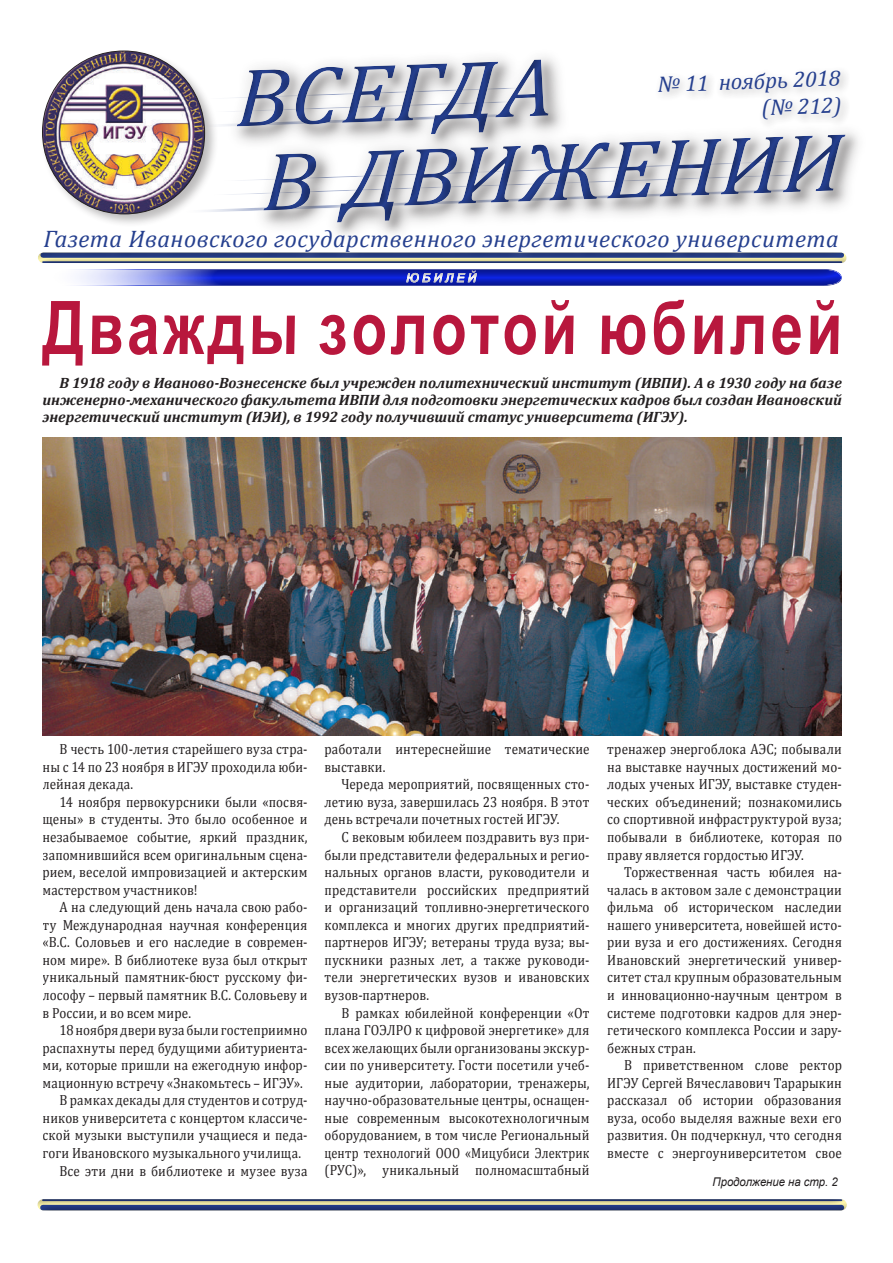
<style>
.page{position:relative;width:893px;height:1263px;background:#fff}
.page>*{position:absolute;margin:0;border:0;box-sizing:border-box;transform-origin:0 0}
.t1{font:italic 83.4px/84.9px "Cambria";color:#253f8e;scale:1.09 1}
.t2{font:700 73.95px "Arial";color:#b8173d;scale:.79 1}
.t3{font:italic 24px "Cambria";letter-spacing:.02em;color:#253f8e}
.t4{font:italic 22.5px/27px "Cambria";color:#253f8e;text-align:right}
.t5{font:italic 700 15px/17px "Cambria";letter-spacing:-.005em;color:#231f20;text-align:justify}
.t6{font:14.7px/17.5px "Cambria";letter-spacing:.01em;color:#231f20;text-align:justify;scale:.89 1}
.t7{font:italic 12px "Arial";letter-spacing:-.005em;color:#231f20;scale:.95 1}
</style>
<div class="page">
<div style="left:40px;top:49px;width:185px;height:186px;background:#231f20;opacity:.3"></div>
<img style="left:43px;top:51px;width:162px;height:163px;border-radius:81px">
<img style="left:121px;top:49px;width:450px;height:169px">
<svg style="left:38px;top:218px;width:809px;height:45px"></svg>
<div style="left:0;top:1154px;width:891px;height:102px;background:#231f20;opacity:.5"></div>
<svg style="left:175px;top:49px;width:683px;height:166px"></svg>
<div style="left:42px;top:257px;width:801px;height:31px;background:#231f20;opacity:.5"></div>
<img style="left:43px;top:437px;width:799px;height:298px">
<h1 class="t1" style="left:232px;top:52px;width:557px;rotate:-2deg">ВСЕГДА<br>В ДВИЖЕНИИ</h1>
<h3 class="t3" style="left:44px;top:222px;width:797px">Газета Ивановского государственного энергетического университета</h3>
<h3 class="t4" style="left:657px;top:70px;width:185px;rotate:-2deg">№ 11 ноябрь 2018 (№ 212)</h3>
<h2 class="t2" style="left:43px;top:279px;width:1016px">Дважды золотой юбилей</h2>
<p class="t5" style="left:43px;top:374px;width:801px;text-indent:17px">В 1918 году в Иваново-Вознесенске был учрежден политехнический институт (ИВПИ). А в 1930 году на базе инженерно-механического факультета ИВПИ для подготовки энергетических кадров был создан Ивановский энергетический институт (ИЭИ), в 1992 году получивший статус университета (ИГЭУ).</p>
<p class="t6" style="left:43px;top:740px;width:299px;text-indent:17px">В честь 100-летия старейшего вуза стра&shy;ны с 14 по 23 ноября в ИГЭУ проходила юби&shy;лейная декада.</p>
<p class="t6" style="left:43px;top:793px;width:299px;text-indent:17px">14 ноября первокурсники были «посвя&shy;щены» в студенты. Это было особенное и незабываемое событие, яркий праздник, запомнившийся всем оригинальным сцена&shy;рием, веселой импровизацией и актерским мастерством участников!</p>
<p class="t6" style="left:43px;top:898px;width:299px;text-indent:17px">А на следующий день начала свою рабо&shy;ту Международная научная конференция «В.С. Соловьев и его наследие в современ&shy;ном мире». В библиотеке вуза был открыт уникальный памятник-бюст русскому фи&shy;лософу – первый памятник В.С. Соловьеву и в России, и во всем мире.</p>
<p class="t6" style="left:60px;top:1021px;width:280px">18 ноября двери вуза были гостеприимно</p>
<p class="t6" style="left:43px;top:1039px;width:299px">распахнуты перед будущими абитуриента-</p>
<p class="t6" style="left:43px;top:1056px;width:299px">ми, которые пришли на ежегодную инфор-</p>
<p class="t6" style="left:43px;top:1074px;width:294px">мационную встречу «Знакомьтесь – ИГЭУ».</p>
<p class="t6" style="left:60px;top:1091px;width:280px">В рамках декады для студентов и сотруд-</p>
<p class="t6" style="left:43px;top:1109px;width:299px">ников университета с концертом классиче-</p>
<p class="t6" style="left:43px;top:1126px;width:299px">ской музыки выступили учащиеся и педа-</p>
<p class="t6" style="left:43px;top:1144px;width:292px">гоги Ивановского музыкального училища.</p>
<p class="t6" style="left:60px;top:1162px;width:280px">Все эти дни в библиотеке и музее вуза</p>
<p class="t6" style="left:325px;top:740px;width:299px">работали интереснейшие тематические выставки.</p>
<p class="t6" style="left:325px;top:775px;width:299px;text-indent:17px">Череда мероприятий, посвященных сто&shy;летию вуза, завершилась 23 ноября. В этот день встречали почетных гостей ИГЭУ.</p>
<p class="t6" style="left:325px;top:828px;width:299px;text-indent:17px">С вековым юбилеем поздравить вуз при&shy;были представители федеральных и регио&shy;нальных органов власти, руководители и представители российских предприятий и организаций топливно-энергетического комплекса и многих других предприятий&shy;партнеров ИГЭУ; ветераны труда вуза; вы&shy;пускники разных лет, а также руководи&shy;тели энергетических вузов и ивановских вузов-партнеров.</p>
<p class="t6" style="left:325px;top:1004px;width:299px;text-indent:17px">В рамках юбилейной конференции «От плана ГОЭЛРО к цифровой энергетике» для всех желающих были организованы экскур&shy;сии по университету. Гости посетили учеб&shy;ные аудитории, лаборатории, тренажеры, научно-образовательные центры, оснащен&shy;ные современным высокотехнологичным оборудованием, в том числе Региональный центр технологий ООО «Мицубиси Электрик (РУС)», уникальный полномасштабный</p>
<p class="t6" style="left:607px;top:740px;width:265px">тренажер энергоблока АЭС; побывали на выставке научных достижений мо&shy;лодых ученых ИГЭУ, выставке студен&shy;ческих объединений; познакомились со спортивной инфраструктурой вуза; побывали в библиотеке, которая по праву является гордостью ИГЭУ.</p>
<p class="t6" style="left:607px;top:863px;width:265px;text-indent:17px">Торжественная часть юбилея на&shy;чалась в актовом зале с демонстрации фильма об историческом наследии нашего университета, новейшей исто&shy;рии вуза и его достижениях. Сегодня Ивановский энергетический универ&shy;ситет стал крупным образовательным и инновационно-научным центром в системе подготовки кадров для энер&shy;гетического комплекса России и зару&shy;бежных стран.</p>
<p class="t6" style="left:607px;top:1056px;width:265px;text-indent:17px">В приветственном слове ректор ИГЭУ Сергей Вячеславович Тарарыкин рассказал об истории образования вуза, особо выделяя важные вехи его развития. Он подчеркнул, что сегодня вместе с энергоуниверситетом свое</p>
<p class="t7" style="left:712px;top:1173px;width:133px">Продолжение на стр. 2</p>
</div>
